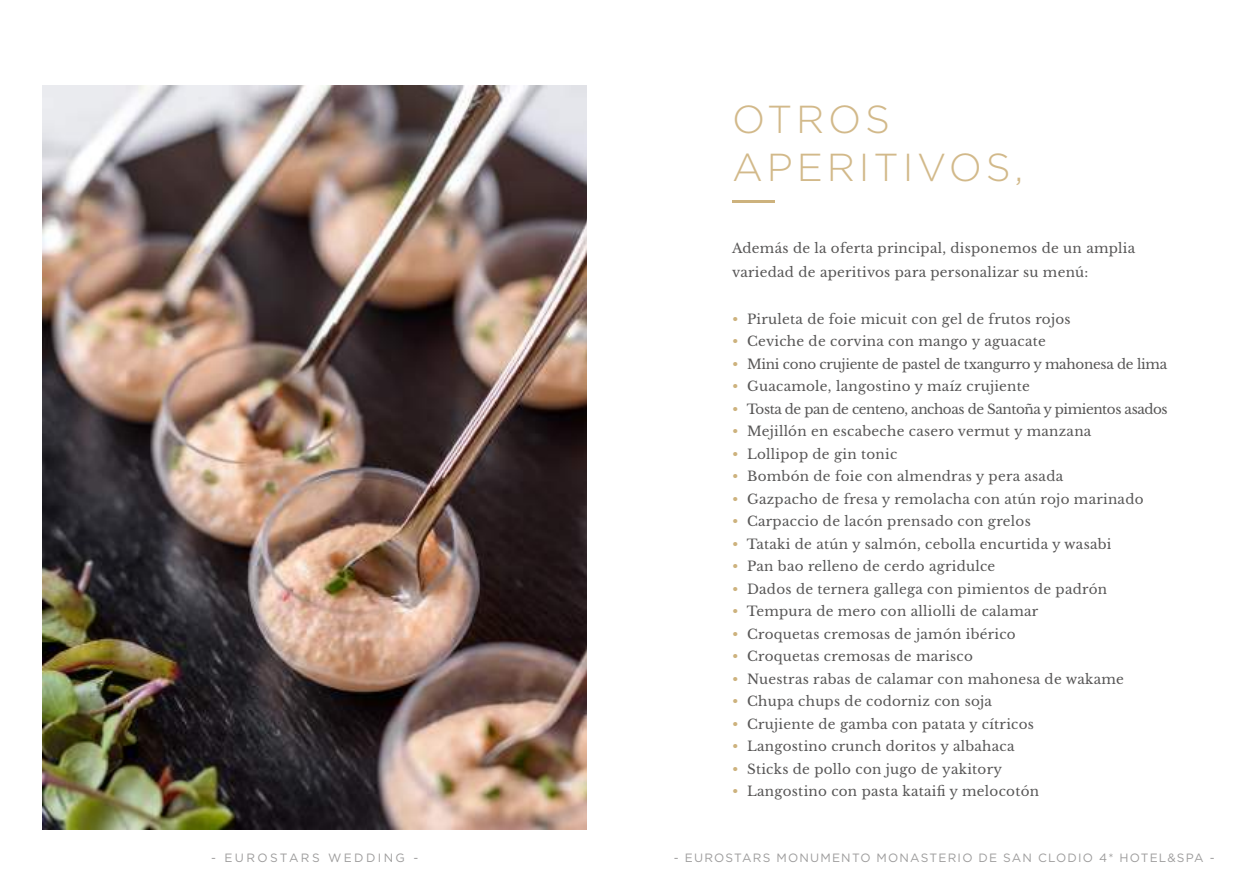
<style>
.page{position:relative;width:1259px;height:893px;background:#fff}
.page>*{position:absolute;margin:0;border:0;box-sizing:border-box;transform-origin:0 0}
.t1{font:300 39px/48px "Gotham";letter-spacing:.1em;color:#d2b98a}
.t2{font:13.5px/24px "Libre Baskerville";letter-spacing:.02em;color:#575656}
.t3{font:13.5px "Libre Baskerville";letter-spacing:-.03em;color:#575656}
.t4{font:13.5px "Libre Baskerville";letter-spacing:-.02em;color:#575656}
.t5{font:12px "Gotham";letter-spacing:.1em;color:#9d9c9c}
.t6{font:12px "Gotham";letter-spacing:.2em;color:#9d9c9c}
.s1{color:#cdb27d}
</style>
<div class="page">
<img style="left:43px;top:85px;width:544px;height:744px">
<hr style="left:732px;top:200px;width:42px;height:3px;background:#cdb27d">
<h1 class="t1" style="left:732px;top:94px;width:293px">OTROS<br>APERITIVOS,</h1>
<p class="t2" style="left:732px;top:236px;width:405px">Además de la oferta principal, disponemos de un amplia variedad de aperitivos para personalizar su menú:</p>
<p class="t2" style="left:732px;top:307px;width:340px"><span class="s1">•</span> Piruleta de foie micuit con gel de frutos rojos</p>
<p class="t2" style="left:732px;top:329px;width:315px"><span class="s1">•</span> Ceviche de corvina con mango y aguacate</p>
<p class="t4" style="left:732px;top:355px;width:436px"><span class="s1">•</span> Mini cono crujiente de pastel de txangurro y mahonesa de lima</p>
<p class="t2" style="left:732px;top:374px;width:299px"><span class="s1">•</span> Guacamole, langostino y maíz crujiente</p>
<p class="t3" style="left:732px;top:400px;width:437px"><span class="s1">•</span> Tosta de pan de centeno, anchoas de Santoña y pimientos asados</p>
<p class="t2" style="left:732px;top:419px;width:361px"><span class="s1">•</span> Mejillón en escabeche casero vermut y manzana</p>
<p class="t2" style="left:732px;top:442px;width:167px"><span class="s1">•</span> Lollipop de gin tonic</p>
<p class="t2" style="left:732px;top:464px;width:333px"><span class="s1">•</span> Bombón de foie con almendras y pera asada</p>
<p class="t2" style="left:732px;top:487px;width:413px"><span class="s1">•</span> Gazpacho de fresa y remolacha con atún rojo marinado</p>
<p class="t2" style="left:732px;top:509px;width:300px"><span class="s1">•</span> Carpaccio de lacón prensado con grelos</p>
<p class="t2" style="left:732px;top:532px;width:381px"><span class="s1">•</span> Tataki de atún y salmón, cebolla encurtida y wasabi</p>
<p class="t2" style="left:732px;top:554px;width:265px"><span class="s1">•</span> Pan bao relleno de cerdo agridulce</p>
<p class="t2" style="left:732px;top:577px;width:376px"><span class="s1">•</span> Dados de ternera gallega con pimientos de padrón</p>
<p class="t2" style="left:732px;top:599px;width:308px"><span class="s1">•</span> Tempura de mero con alliolli de calamar</p>
<p class="t2" style="left:732px;top:622px;width:285px"><span class="s1">•</span> Croquetas cremosas de jamón ibérico</p>
<p class="t2" style="left:732px;top:644px;width:242px"><span class="s1">•</span> Croquetas cremosas de marisco</p>
<p class="t2" style="left:732px;top:667px;width:393px"><span class="s1">•</span> Nuestras rabas de calamar con mahonesa de wakame</p>
<p class="t2" style="left:732px;top:689px;width:261px"><span class="s1">•</span> Chupa chups de codorniz con soja</p>
<p class="t2" style="left:732px;top:712px;width:303px"><span class="s1">•</span> Crujiente de gamba con patata y cítricos</p>
<p class="t2" style="left:732px;top:734px;width:284px"><span class="s1">•</span> Langostino crunch doritos y albahaca</p>
<p class="t2" style="left:732px;top:757px;width:271px"><span class="s1">•</span> Sticks de pollo con jugo de yakitory</p>
<p class="t2" style="left:732px;top:779px;width:308px"><span class="s1">•</span> Langostino con pasta kataifi y melocotón</p>
<p class="t6" style="left:211px;top:850px;width:209px">- EUROSTARS WEDDING -</p>
<p class="t5" style="left:674px;top:850px;width:542px">- EUROSTARS MONUMENTO MONASTERIO DE SAN CLODIO 4* HOTEL&amp;SPA -</p>
</div>
